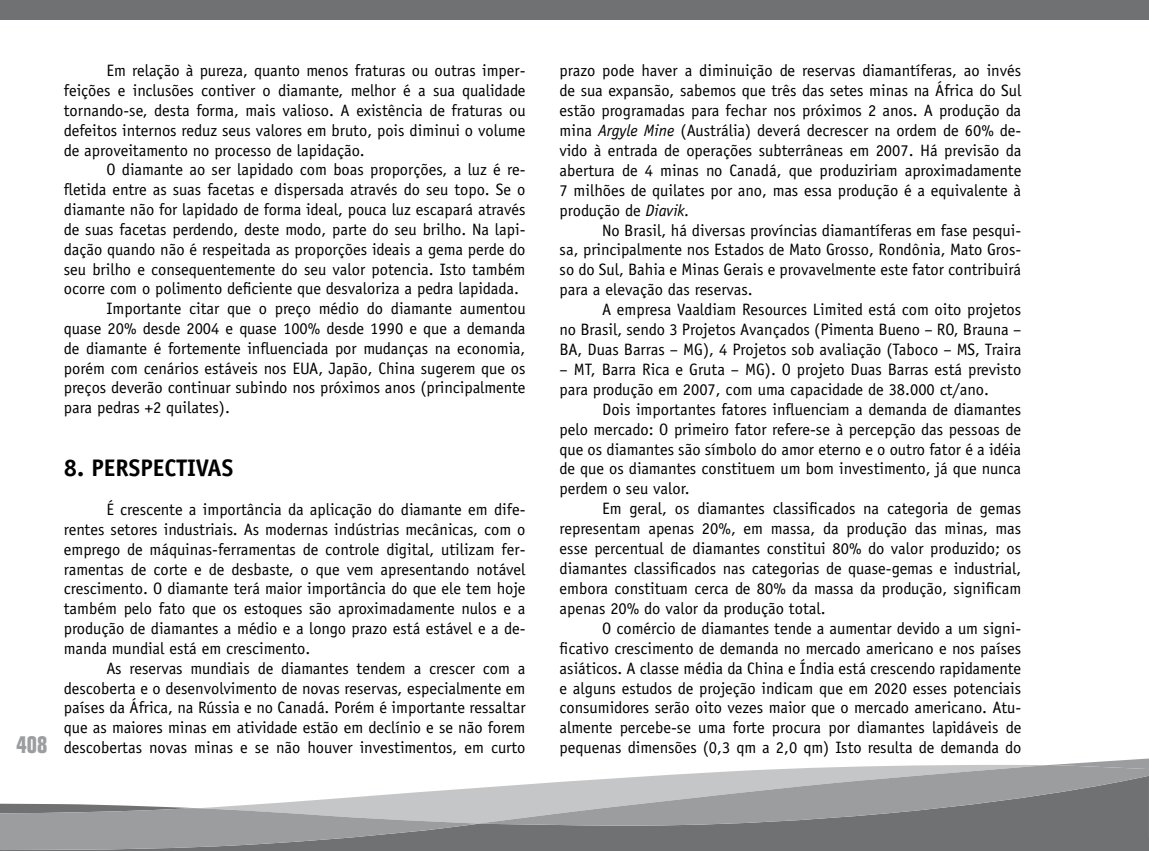
<style>
.page{position:relative;width:1149px;height:851px;background:#fff}
.page>*{position:absolute;margin:0;border:0;box-sizing:border-box;transform-origin:0 0}
.t1{font:700 24px "Officina Sans";color:#000}
.t2{font:700 condensed 24px "Folio";color:#9c9d9f}
.t3{font:16.5px/20px "Officina Sans";color:#000;text-align:justify}
.s1{font-style:italic}
</style>
<div class="page">
<div style="left:479px;top:836px;width:567px;height:14px;background:#707173"></div>
<svg style="left:279px;top:788px;width:199px;height:15px"></svg>
<svg style="left:0;top:803px;width:479px;height:47px;background:#9c9d9f"></svg>
<svg style="left:478px;top:765px;width:568px;height:71px;background:#a6a7a9"></svg>
<div style="left:0;top:0;width:1148px;height:19px;background:#707173"></div>
<svg style="left:1046px;top:758px;width:103px;height:92px;background:#818284"></svg>
<h1 class="t2" style="left:17px;top:731px;width:32px">408</h1>
<p class="t3" style="left:64px;top:61px;width:463px;text-indent:43px">Em relação à pureza, quanto menos fraturas ou outras imper&shy;feições e inclusões contiver o diamante, melhor é a sua qualidade tornando-se, desta forma, mais valioso. A existência de fraturas ou defeitos internos reduz seus valores em bruto, pois diminui o volume de aproveitamento no processo de lapidação.</p>
<p class="t3" style="left:106px;top:160px;width:420px">O diamante ao ser lapidado com boas proporções, a luz é re-</p>
<p class="t3" style="left:64px;top:180px;width:463px">fletida entre as suas facetas e dispersada através do seu topo. Se o</p>
<p class="t3" style="left:64px;top:199px;width:463px">diamante não for lapidado de forma ideal, pouca luz escapará através</p>
<p class="t3" style="left:64px;top:219px;width:463px">de suas facetas perdendo, deste modo, parte do seu brilho. Na lapi-</p>
<p class="t3" style="left:64px;top:239px;width:463px">dação quando não é respeitada as proporções ideais a gema perde do</p>
<p class="t3" style="left:64px;top:259px;width:463px">seu brilho e consequentemente do seu valor potencia. Isto também</p>
<p class="t3" style="left:64px;top:279px;width:456px">ocorre com o polimento deficiente que desvaloriza a pedra lapidada.</p>
<p class="t3" style="left:106px;top:298px;width:420px">Importante citar que o preço médio do diamante aumentou</p>
<p class="t3" style="left:64px;top:318px;width:463px">quase 20% desde 2004 e quase 100% desde 1990 e que a demanda</p>
<p class="t3" style="left:64px;top:338px;width:463px">de diamante é fortemente influenciada por mudanças na economia,</p>
<p class="t3" style="left:64px;top:358px;width:463px">porém com cenários estáveis nos EUA, Japão, China sugerem que os</p>
<p class="t3" style="left:64px;top:378px;width:463px">preços deverão continuar subindo nos próximos anos (principalmente</p>
<p class="t3" style="left:64px;top:398px;width:167px">para pedras +2 quilates).</p>
<h1 class="t1" style="left:64px;top:452px;width:171px">8. PERSPECTIVAS</h1>
<p class="t3" style="left:64px;top:499px;width:463px;text-indent:43px">É crescente a importância da aplicação do diamante em dife&shy;rentes setores industriais. As modernas indústrias mecânicas, com o emprego de máquinas-ferramentas de controle digital, utilizam fer&shy;ramentas de corte e de desbaste, o que vem apresentando notável crescimento. O diamante terá maior importância do que ele tem hoje também pelo fato que os estoques são aproximadamente nulos e a produção de diamantes a médio e a longo prazo está estável e a de&shy;manda mundial está em crescimento.</p>
<p class="t3" style="left:64px;top:658px;width:463px;text-indent:43px">As reservas mundiais de diamantes tendem a crescer com a descoberta e o desenvolvimento de novas reservas, especialmente em países da África, na Rússia e no Canadá. Porém é importante ressaltar que as maiores minas em atividade estão em declínio e se não forem descobertas novas minas e se não houver investimentos, em curto</p>
<p class="t3" style="left:559px;top:61px;width:463px">prazo pode haver a diminuição de reservas diamantíferas, ao invés de sua expansão, sabemos que três das setes minas na África do Sul estão programadas para fechar nos próximos 2 anos. A produção da mina <span class="s1">Argyle Mine</span> (Austrália) deverá decrescer na ordem de 60% de&shy;vido à entrada de operações subterrâneas em 2007. Há previsão da abertura de 4 minas no Canadá, que produziriam aproximadamente 7 milhões de quilates por ano, mas essa produção é a equivalente à produção de <span class="s1">Diavik.</span></p>
<p class="t3" style="left:559px;top:220px;width:463px;text-indent:43px">No Brasil, há diversas províncias diamantíferas em fase pesqui&shy;sa, principalmente nos Estados de Mato Grosso, Rondônia, Mato Gros&shy;so do Sul, Bahia e Minas Gerais e provavelmente este fator contribuirá para a elevação das reservas.</p>
<p class="t3" style="left:559px;top:299px;width:463px;text-indent:43px">A empresa Vaaldiam Resources Limited está com oito projetos no Brasil, sendo 3 Projetos Avançados (Pimenta Bueno – RO, Brauna – BA, Duas Barras – MG), 4 Projetos sob avaliação (Taboco – MS, Traira</p>
<p class="t3" style="left:559px;top:359px;width:463px">– MT, Barra Rica e Gruta – MG). O projeto Duas Barras está previsto para produção em 2007, com uma capacidade de 38.000 ct/ano.</p>
<p class="t3" style="left:559px;top:399px;width:463px;text-indent:43px">Dois importantes fatores influenciam a demanda de diamantes pelo mercado: O primeiro fator refere-se à percepção das pessoas de que os diamantes são símbolo do amor eterno e o outro fator é a idéia de que os diamantes constituem um bom investimento, já que nunca perdem o seu valor.</p>
<p class="t3" style="left:559px;top:498px;width:463px;text-indent:43px">Em geral, os diamantes classificados na categoria de gemas representam apenas 20%, em massa, da produção das minas, mas esse percentual de diamantes constitui 80% do valor produzido; os diamantes classificados nas categorias de quase-gemas e industrial, embora constituam cerca de 80% da massa da produção, significam apenas 20% do valor da produção total.</p>
<p class="t3" style="left:559px;top:618px;width:463px;text-indent:43px">O comércio de diamantes tende a aumentar devido a um signi&shy;ficativo crescimento de demanda no mercado americano e nos países asiáticos. A classe média da China e Índia está crescendo rapidamente e alguns estudos de projeção indicam que em 2020 esses potenciais consumidores serão oito vezes maior que o mercado americano. Atu&shy;almente percebe-se uma forte procura por diamantes lapidáveis de pequenas dimensões (0,3 qm a 2,0 qm) Isto resulta de demanda do</p>
</div>
